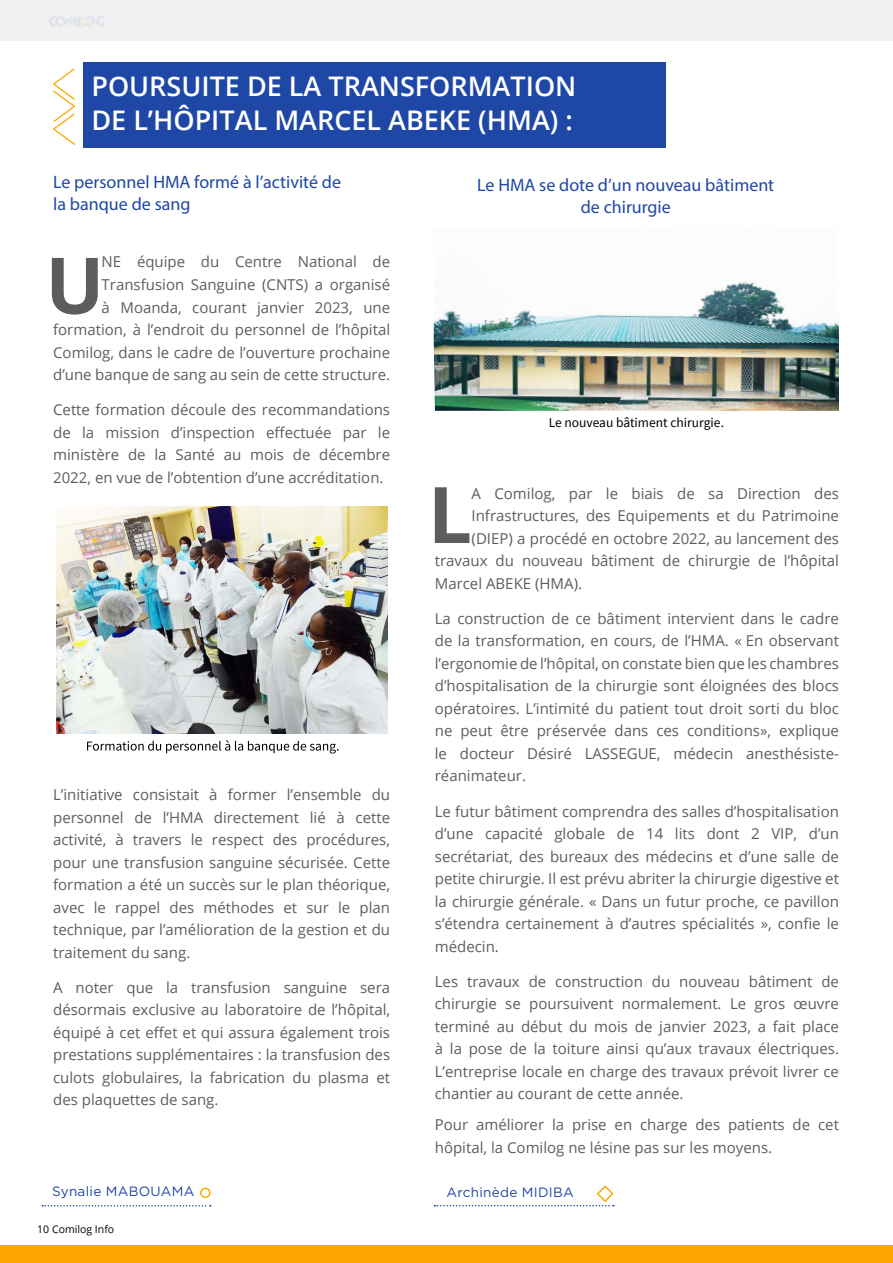
<style>
.page{position:relative;width:893px;height:1263px;background:#fff}
.page>*{position:absolute;margin:0;border:0;box-sizing:border-box;transform-origin:0 0}
.t1{font:600 27px/33.8px "Open Sans";color:#fff}
.t2{font:18px/21.6px "Myriad Pro";color:#1e47a6}
.t3{font:15px/22.5px "Open Sans";color:#5d5d60;text-align:justify}
.t4{font:13.5px "Gotham";letter-spacing:.02em;color:#1e47a6}
.t5{font:13.5px "Source Sans Pro";color:#000}
.t6{font:10.5px "Open Sans";color:#000}
</style>
<div class="page">
<div style="left:0;top:0;width:893px;height:40px;background:#f1f1f2"></div>
<svg style="left:49px;top:16px;width:55px;height:11px"></svg>
<div style="left:83px;top:63px;width:582px;height:85px;background:#1e47a6"></div>
<svg style="left:53px;top:68px;width:22px;height:77px"></svg>
<div style="left:200px;top:1187px;width:11px;height:11px;border:2px solid #fca900;border-radius:50%"></div>
<svg style="left:42px;top:1205px;width:169px;height:1px"></svg>
<img style="left:56px;top:506px;width:332px;height:227px">
<img style="left:434px;top:282px;width:405px;height:129px">
<svg style="left:87px;top:740px;width:251px;height:13px"></svg>
<div style="left:0;top:1246px;width:893px;height:17px;background:#ffa700"></div>
<svg style="left:434px;top:1185px;width:180px;height:21px"></svg>
<svg style="left:435px;top:487px;width:34px;height:56px"></svg>
<svg style="left:52px;top:258px;width:46px;height:57px"></svg>
<h1 class="t1" style="left:91px;top:69px;width:486px">POURSUITE DE LA TRANSFORMATION<br>DE L’HÔPITAL MARCEL ABEKE (HMA) :</h1>
<p class="t2" style="left:53px;top:171px;width:289px">Le personnel HMA formé à l’activité de la banque de sang</p>
<p class="t3" style="left:53px;top:250px;width:338px;text-align:right">NE équipe du Centre National de Transfusion Sanguine (CNTS) a organisé<br>à Moanda, courant janvier 2023, une formation, à l’endroit du personnel de l’hôpital Comilog, dans le cadre de l’ouverture prochaine d’une banque de sang au sein de cette structure.</p>
<p class="t3" style="left:53px;top:398px;width:338px">Cette formation découle des recommandations de la mission d’inspection effectuée par le ministère de la Santé au mois de décembre 2022, en vue de l’obtention d’une accréditation.</p>
<p class="t3" style="left:53px;top:783px;width:339px">L’initiative consistait à former l’ensemble du personnel de l’HMA directement lié à cette activité, à travers le respect des procédures, pour une transfusion sanguine sécurisée. Cette formation a été un succès sur le plan théorique, avec le rappel des méthodes et sur le plan technique, par l’amélioration de la gestion et du traitement du sang.</p>
<p class="t3" style="left:53px;top:976px;width:338px">A noter que la transfusion sanguine sera désormais exclusive au laboratoire de l’hôpital, équipé à cet effet et qui assura également trois prestations supplémentaires : la transfusion des culots globulaires, la fabrication du plasma et des plaquettes de sang.</p>
<p class="t2" style="left:477px;top:174px;width:298px;text-align:center">Le HMA se dote d’un nouveau bâtiment de chirurgie</p>
<p class="t5" style="left:549px;top:414px;width:177px">Le nouveau bâtiment chirurgie.</p>
<p class="t3" style="left:472px;top:481px;width:369px">A Comilog, par le biais de sa Direction des</p>
<p class="t3" style="left:472px;top:504px;width:369px">Infrastructures, des Equipements et du Patrimoine</p>
<p class="t3" style="left:472px;top:526px;width:369px">(DIEP) a procédé en octobre 2022, au lancement des</p>
<p class="t3" style="left:435px;top:549px;width:406px">travaux du nouveau bâtiment de chirurgie de l’hôpital</p>
<p class="t3" style="left:435px;top:571px;width:149px">Marcel ABEKE (HMA).</p>
<p class="t3" style="left:435px;top:607px;width:406px">La construction de ce bâtiment intervient dans le cadre de la transformation, en cours, de l’HMA. « En observant l’ergonomie de l’hôpital, on constate bien que les chambres d’hospitalisation de la chirurgie sont éloignées des blocs opératoires. L’intimité du patient tout droit sorti du bloc ne peut être préservée dans ces conditions», explique le docteur Désiré LASSEGUE, médecin anesthésiste&shy;réanimateur.</p>
<p class="t3" style="left:435px;top:799px;width:406px">Le futur bâtiment comprendra des salles d’hospitalisation d’une capacité globale de 14 lits dont 2 VIP, d’un secrétariat, des bureaux des médecins et d’une salle de petite chirurgie. Il est prévu abriter la chirurgie digestive et la chirurgie générale. « Dans un futur proche, ce pavillon s’étendra certainement à d’autres spécialités », confie le médecin.</p>
<p class="t3" style="left:435px;top:970px;width:406px">Les travaux de construction du nouveau bâtiment de chirurgie se poursuivent normalement. Le gros œuvre terminé au début du mois de janvier 2023, a fait place à la pose de la toiture ainsi qu’aux travaux électriques.<br>L’entreprise locale en charge des travaux prévoit livrer ce chantier au courant de cette année.</p>
<p class="t3" style="left:435px;top:1113px;width:406px">Pour améliorer la prise en charge des patients de cet hôpital, la Comilog ne lésine pas sur les moyens.</p>
<p class="t4" style="left:52px;top:1183px;width:144px">Synalie MABOUAMA</p>
<p class="t4" style="left:446px;top:1183px;width:129px">Archinède MIDIBA</p>
<p class="t6" style="left:37px;top:1222px;width:78px">10 Comilog Info</p>
</div>
